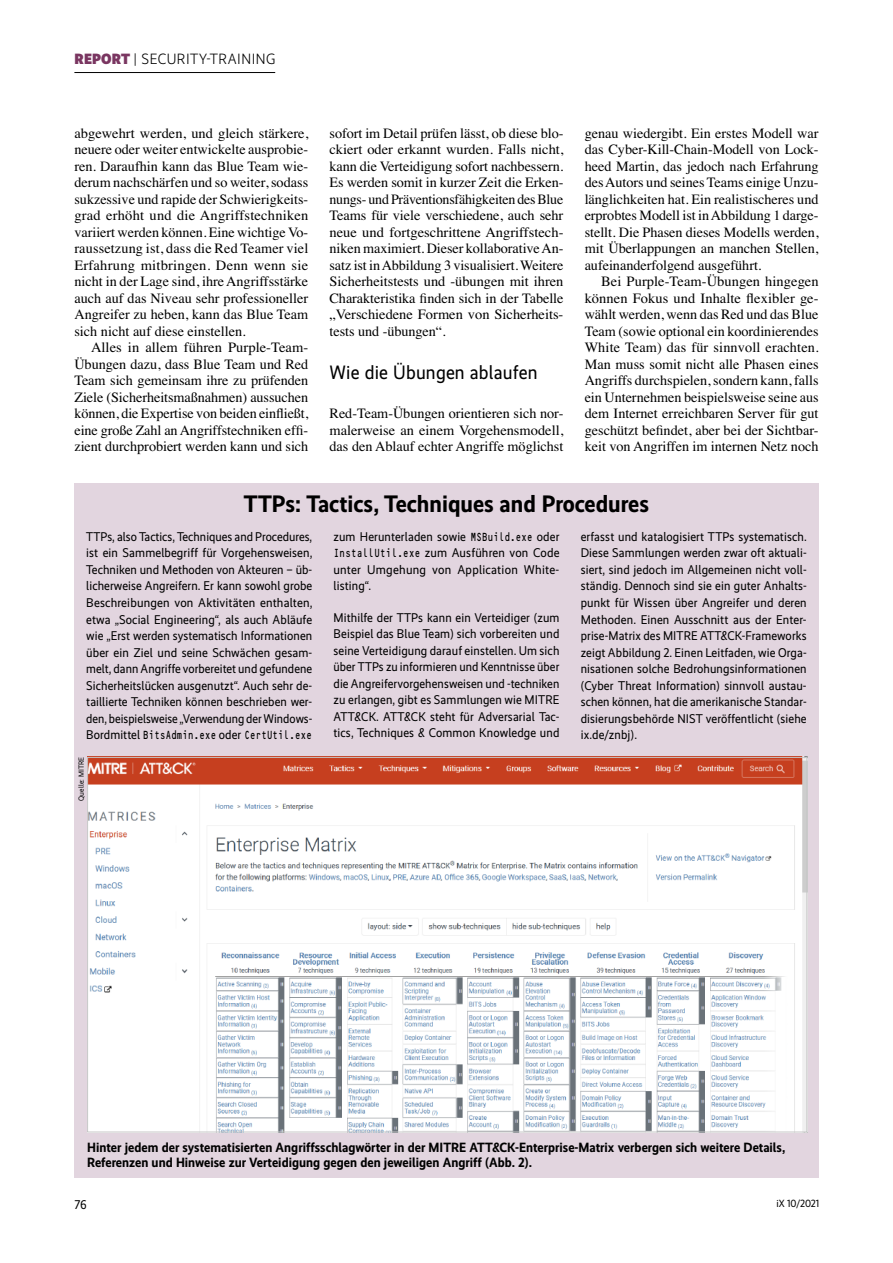
<style>
.page{position:relative;width:893px;height:1263px;background:#fff}
.page>*{position:absolute;margin:0;border:0;box-sizing:border-box;transform-origin:0 0}
.Ueberschrift-1{font:700 24px "Realisti X";color:#000}
.Zwischenueberschrift{font:19.5px "Realisti X";letter-spacing:.01em;color:#000}
.t1{font:300 15px "Realisti X";letter-spacing:.035em;color:#000}
.Grundtext-Einzug{font:14.25px/16.5px "Times";color:#000;text-align:justify}
.Grundtext-stumpf{font:14.25px/16.5px "Times";letter-spacing:-.005em;color:#000;text-align:justify}
.Bild-Unterschrift{font:700 13.5px/15px "Realisti X";color:#000}
.Grundtext{font:12.75px/16.5px "Realisti X";letter-spacing:.01em;color:#000;text-align:justify}
.Grundtext-2{font:12px "Listing";letter-spacing:-.05em;color:#000;scale:.7 1}
.t2{font:10.5px "Realisti X";letter-spacing:-.005em;color:#000}
.t3{font:7.5px "Realisti X";letter-spacing:.01em;color:#000}
.s1{font-weight:900;color:#7a3661}
.s2{font-family:"Realisti X";font-size:12.75px}
.s3{font-family:"Listing";font-size:12px}
</style>
<div class="page">
<hr style="left:74px;top:72px;width:201px;height:1px;background:#000">
<div style="left:74px;top:483px;width:745px;height:694px;background:#e2d5df"></div>
<img style="left:89px;top:759px;width:716px;height:371px">
<p class="t1" style="left:74px;top:48px;width:203px"><span class="s1">REPORT</span> | SECURITY-TRAINING</p>
<p class="Grundtext-Einzug" style="left:74px;top:123px;width:235px">abgewehrt werden, und gleich stärkere, neuere oder weiter entwickelte ausprobie&shy;ren. Daraufhin kann das Blue Team wie&shy;derum nachschärfen und so weiter, sodass sukzessive und rapide der Schwierigkeits&shy;grad erhöht und die Angriffstechniken variiert werden können. Eine wichtige Vo&shy;raussetzung ist, dass die Red Teamer viel Erfahrung mitbringen. Denn wenn sie nicht in der Lage sind, ihre Angriffsstärke auch auf das Niveau sehr professioneller Angreifer zu heben, kann das Blue Team sich nicht auf diese einstellen.</p>
<p class="Grundtext-Einzug" style="left:74px;top:338px;width:235px;text-indent:17px">Alles in allem führen Purple-Team-Übungen dazu, dass Blue Team und Red Team sich gemeinsam ihre zu prüfenden Ziele (Sicherheitsmaßnahmen) aussuchen können, die Expertise von beiden einfließt, eine große Zahl an Angriffstechniken effi&shy;zient durchprobiert werden kann und sich</p>
<p class="Grundtext-Einzug" style="left:330px;top:123px;width:235px">sofort im Detail prüfen lässt, ob diese blo&shy;ckiert oder erkannt wurden. Falls nicht, kann die Verteidigung sofort nachbessern.<br>Es werden somit in kurzer Zeit die Erken&shy;nungs- und Präventionsfähigkeiten des Blue Teams für viele verschiedene, auch sehr neue und fortgeschrittene Angriffstech&shy;niken maximiert. Dieser kollaborative An&shy;satz ist in Abbildung 3 visualisiert. Weitere Sicherheitstests und -übungen mit ihren Charakteristika finden sich in der Tabelle „Verschiedene Formen von Sicherheits&shy;tests und -übungen“.</p>
<p class="Zwischenueberschrift" style="left:330px;top:358px;width:209px">Wie die Übungen ablaufen</p>
<p class="Grundtext-stumpf" style="left:330px;top:404px;width:235px">Red-Team-Übungen orientieren sich nor&shy;malerweise an einem Vorgehensmodell, das den Ablauf echter Angriffe möglichst</p>
<p class="Grundtext-stumpf" style="left:585px;top:123px;width:235px">genau wiedergibt. Ein erstes Modell war das Cyber-Kill-Chain-Modell von Lock&shy;heed Martin, das jedoch nach Erfahrung des Autors und seines Teams einige Unzu&shy;länglichkeiten hat. Ein realistischeres und erprobtes Modell ist in Abbildung 1 darge&shy;stellt. Die Phasen dieses Modells werden, mit Überlappungen an manchen Stellen, aufeinanderfolgend ausgeführt.</p>
<p class="Grundtext-Einzug" style="left:585px;top:272px;width:235px;text-indent:17px">Bei Purple-Team-Übungen hingegen können Fokus und Inhalte flexibler ge&shy;wählt werden, wenn das Red und das Blue Team (sowie optional ein koordinierendes White Team) das für sinnvoll erachten.<br>Man muss somit nicht alle Phasen eines Angriffs durchspielen, sondern kann, falls ein Unternehmen beispielsweise seine aus dem Internet erreichbaren Server für gut geschützt befindet, aber bei der Sichtbar&shy;keit von Angriffen im internen Netz noch</p>
<p class="Ueberschrift-1" style="left:244px;top:486px;width:407px">TTPs: Tactics, Techniques and Procedures</p>
<p class="Grundtext" style="left:86px;top:527px;width:228px">TTPs, also Tactics, Techniques and Procedures, ist ein Sammelbegriff für Vorgehensweisen, Techniken und Methoden von Akteuren – üb&shy;licherweise Angreifern. Er kann sowohl grobe Beschreibungen von Aktivitäten enthalten, etwa „Social Engineering“, als auch Abläufe wie „Erst werden systematisch Informationen über ein Ziel und seine Schwächen gesam&shy;melt, dann Angriffe vorbereitet und gefundene Sicherheitslücken ausgenutzt“. Auch sehr de&shy;taillierte Techniken können beschrieben wer&shy;den, beispielsweise „Verwendung der Windows-</p>
<p class="Grundtext-2" style="left:86px;top:728px;width:324px"><span class="s2">Bordmittel</span> BitsAdmin.exe <span class="s2">oder</span> CertUtil.exe</p>
<p class="Grundtext" style="left:581px;top:527px;width:228px">erfasst und katalogisiert TTPs systematisch.<br>Diese Sammlungen werden zwar oft aktuali&shy;siert, sind jedoch im Allgemeinen nicht voll&shy;ständig. Dennoch sind sie ein guter Anhalts&shy;punkt für Wissen über Angreifer und deren Methoden. Einen Ausschnitt aus der Enter&shy;prise-Matrix des MITRE ATT&amp;CK-Frameworks zeigt Abbildung 2. Einen Leitfaden, wie Orga&shy;nisationen solche Bedrohungsinformationen (Cyber Threat Information) sinnvoll austau&shy;schen können, hat die amerikanische Standar&shy;disierungsbehörde NIST veröffentlicht (siehe ix.de/znbj).</p>
<p class="Grundtext" style="left:333px;top:527px;width:227px">zum Herunterladen sowie <span class="s3">MSBuild.exe</span> oder <span class="s3">InstallUtil.exe</span> zum Ausführen von Code unter Umgehung von Application White&shy;listing“.</p>
<p class="Grundtext" style="left:333px;top:608px;width:227px">Mithilfe der TTPs kann ein Verteidiger (zum Beispiel das Blue Team) sich vorbereiten und seine Verteidigung darauf einstellen. Um sich über TTPs zu informieren und Kenntnisse über die Angreifervorgehensweisen und -techniken zu erlangen, gibt es Sammlungen wie MITRE ATT&amp;CK. ATT&amp;CK steht für Adversarial Tac&shy;tics, Techniques &amp; Common Knowledge und</p>
<p class="t3" style="left:76px;top:801px;width:45px;rotate:-90deg">Quelle: MITRE</p>
<p class="Bild-Unterschrift" style="left:87px;top:1138px;width:700px">Hinter jedem der systematisierten Angriffsschlagwörter in der MITRE ATT&amp;CK-Enterprise-Matrix verbergen sich weitere Details,<br>Referenzen und Hinweise zur Verteidigung gegen den jeweiligen Angriff (Abb. 2).</p>
<p class="Grundtext" style="left:74px;top:1195px;width:14px">76</p>
<p class="t2" style="left:776px;top:1196px;width:44px">iX 10/2021</p>
</div>
